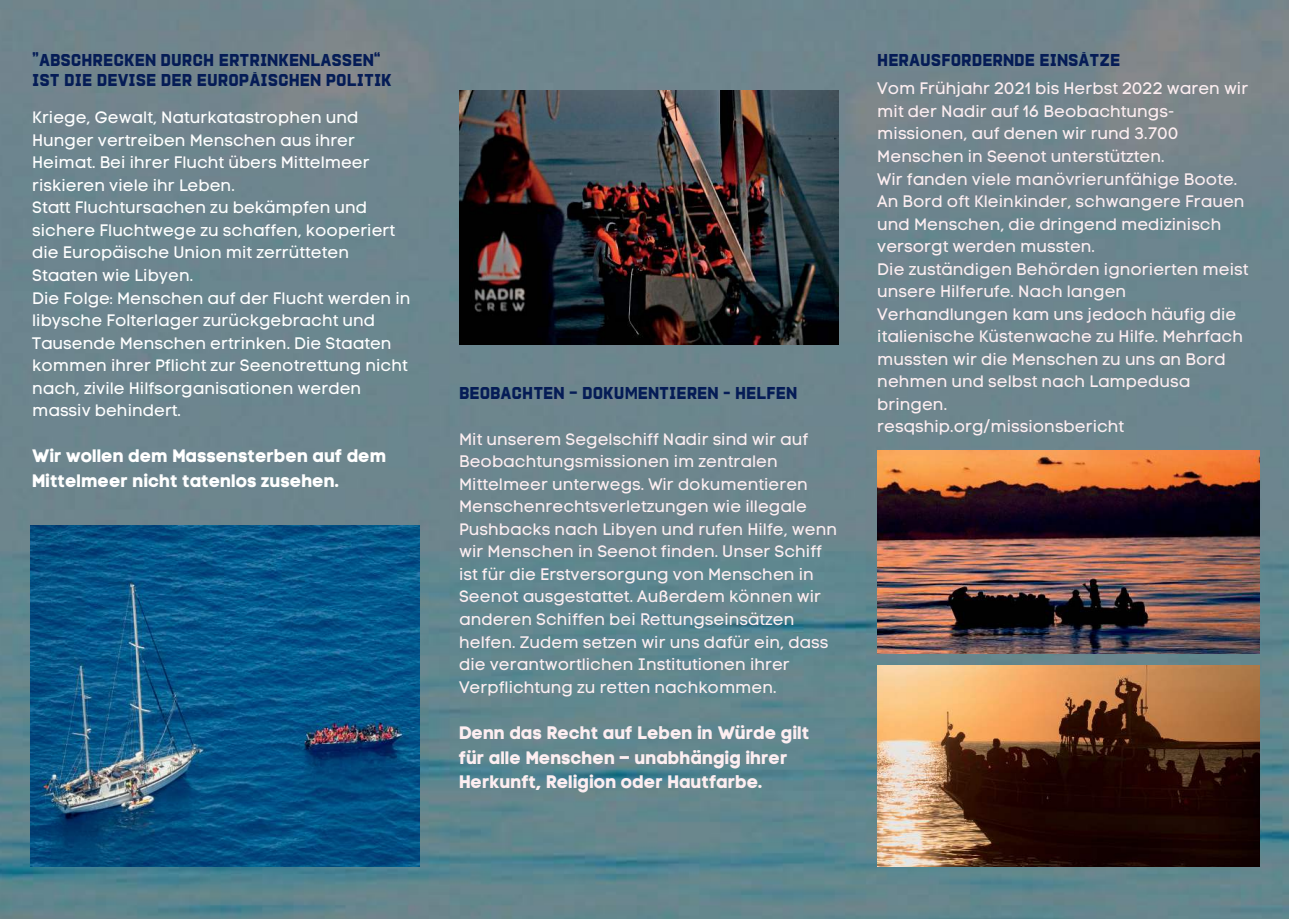
<style>
.page{position:relative;width:1289px;height:919px;background:#fff}
.page>*{position:absolute;margin:0;border:0;box-sizing:border-box;transform-origin:0 0}
.t1{font:18px/24.8px "Code Pro Bold LC";color:#fdeef1}
.t2{font:18px/24.8px "Code Pro Bold LC";color:#fff}
.t3{font:16.5px/22.5px "Code Pro Normal LC";color:#fdeef1}
.t4{font:16.5px/22.5px "Code Pro Normal LC";color:#fff}
.t5{font:800 15px/20.2px "Protrakt";color:#051c56}
</style>
<div class="page">
<img style="left:0;top:0;width:1288px;height:918px">
<img style="left:459px;top:91px;width:379px;height:253px">
<img style="left:877px;top:451px;width:382px;height:202px">
<img style="left:30px;top:525px;width:389px;height:341px">
<img style="left:877px;top:665px;width:382px;height:201px">
<p class="t5" style="left:32px;top:50px;width:361px">"ABSCHRECKEN DURCH ERTRINKENLASSEN“<br>IST DIE DEVISE DER EUROPÄISCHEN POLITIK</p>
<p class="t4" style="left:32px;top:107px;width:380px">Kriege, Gewalt, Naturkatastrophen und Hunger vertreiben Menschen aus ihrer Heimat. Bei ihrer Flucht übers Mittelmeer riskieren viele ihr Leben.<br>Statt Fluchtursachen zu bekämpfen und sichere Fluchtwege zu schaffen, kooperiert die Europäische Union mit zerrütteten Staaten wie Libyen.<br>Die Folge: Menschen auf der Flucht werden in libysche Folterlager zurückgebracht und Tausende Menschen ertrinken. Die Staaten kommen ihrer Pflicht zur Seenotrettung nicht nach, zivile Hilfsorganisationen werden massiv behindert.</p>
<p class="t2" style="left:32px;top:445px;width:356px">Wir wollen dem Massensterben auf dem<br>Mittelmeer nicht tatenlos zusehen.</p>
<p class="t5" style="left:459px;top:384px;width:339px">BEOBACHTEN – DOKUMENTIEREN - HELFEN</p>
<p class="t3" style="left:459px;top:429px;width:379px">Mit unserem Segelschiff Nadir sind wir auf Beobachtungsmissionen im zentralen Mittelmeer unterwegs. Wir dokumentieren Menschenrechtsverletzungen wie illegale Pushbacks nach Libyen und rufen Hilfe, wenn wir Menschen in Seenot finden. Unser Schiff ist für die Erstversorgung von Menschen in Seenot ausgestattet. Außerdem können wir anderen Schiffen bei Rettungseinsätzen helfen. Zudem setzen wir uns dafür ein, dass die verantwortlichen Institutionen ihrer Verpflichtung zu retten nachkommen.</p>
<p class="t1" style="left:459px;top:721px;width:352px">Denn das Recht auf Leben in Würde gilt für alle Menschen – unabhängig ihrer<br>Herkunft, Religion oder Hautfarbe.</p>
<p class="t5" style="left:877px;top:50px;width:245px">HERAUSFORDERNDE EINSÄTZE</p>
<p class="t3" style="left:877px;top:78px;width:372px">Vom Frühjahr 2021 bis Herbst 2022 waren wir mit der Nadir auf 16 Beobachtungs&shy;missionen, auf denen wir rund 3.700<br>Menschen in Seenot unterstützten.<br>Wir fanden viele manövrierunfähige Boote.<br>An Bord oft Kleinkinder, schwangere Frauen und Menschen, die dringend medizinisch versorgt werden mussten.<br>Die zuständigen Behörden ignorierten meist unsere Hilferufe. Nach langen Verhandlungen kam uns jedoch häufig die italienische Küstenwache zu Hilfe. Mehrfach mussten wir die Menschen zu uns an Bord nehmen und selbst nach Lampedusa bringen.<br>resqship.org/missionsbericht</p>
</div>
